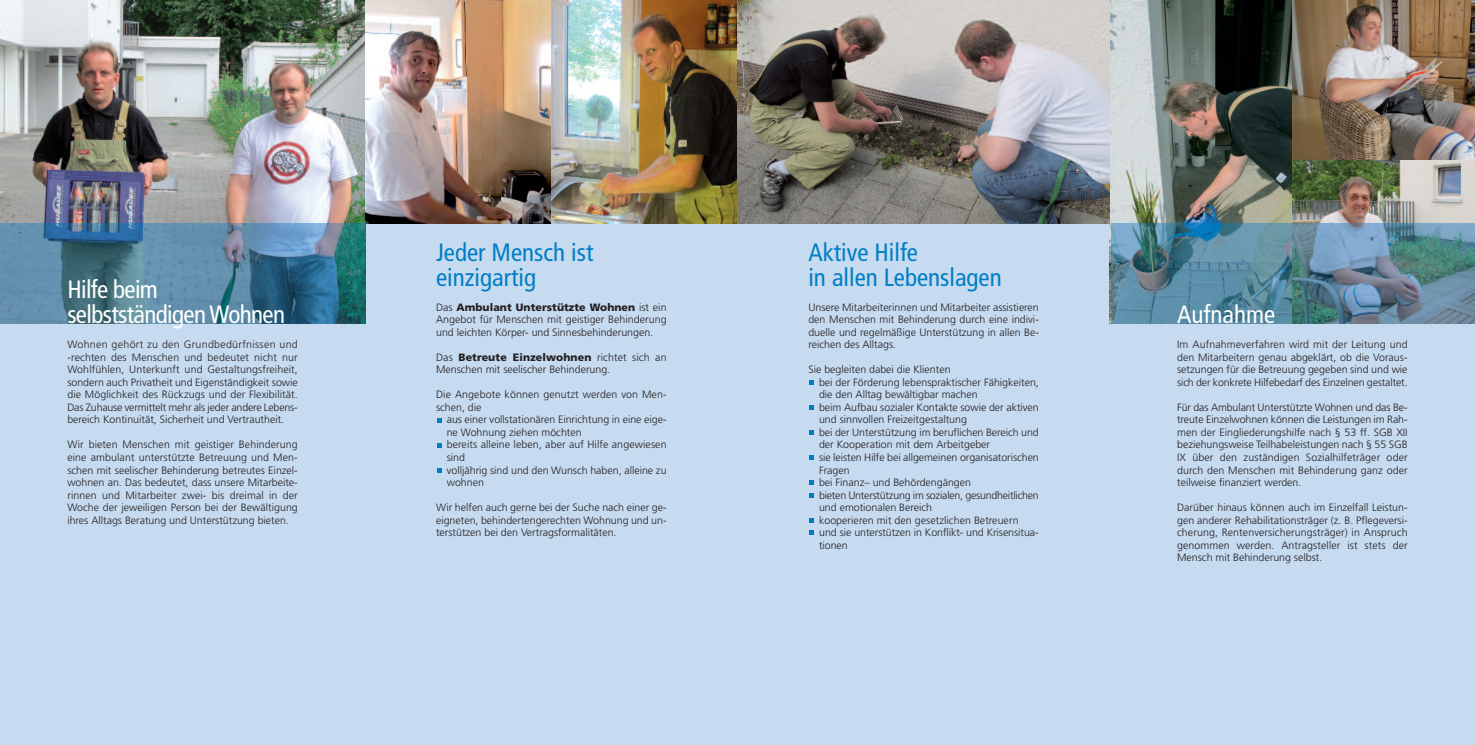
<style>
.page{position:relative;width:1475px;height:745px;background:#fff}
.page>*{position:absolute;margin:0;border:0;box-sizing:border-box;transform-origin:0 0}
.t1{font:condensed 25px/25px "Frutiger";color:#007ec5}
.t2{font:condensed 25px/25px "Frutiger";letter-spacing:-.025em;color:#fff}
.t3{font:condensed 25px "Frutiger";color:#fff}
.t4{font:300 10.62px/12.5px "Frutiger";color:#231f20;text-align:justify}
.s1{font-weight:900}
</style>
<div class="page">
<div style="left:0;top:0;width:1474px;height:744px;background:#c6daf0"></div>
<img style="left:0;top:0;width:365px;height:223px">
<img style="left:365px;top:0;width:744px;height:223px">
<img style="left:1109px;top:0;width:365px;height:323px">
<img style="left:0;top:223px;width:365px;height:100px">
<img style="left:1111px;top:223px;width:363px;height:100px">
<svg style="left:437px;top:418px;width:4px;height:4px"></svg>
<svg style="left:437px;top:443px;width:4px;height:4px"></svg>
<svg style="left:437px;top:468px;width:4px;height:4px"></svg>
<svg style="left:809px;top:380px;width:4px;height:4px"></svg>
<svg style="left:809px;top:405px;width:4px;height:4px"></svg>
<svg style="left:809px;top:430px;width:4px;height:4px"></svg>
<svg style="left:809px;top:455px;width:4px;height:4px"></svg>
<svg style="left:809px;top:480px;width:4px;height:4px"></svg>
<svg style="left:809px;top:493px;width:4px;height:4px"></svg>
<svg style="left:809px;top:518px;width:4px;height:4px"></svg>
<svg style="left:809px;top:530px;width:4px;height:4px"></svg>
<h1 class="t2" style="left:67px;top:279px;width:219px">Hilfe beim selbstständigen Wohnen</h1>
<p class="t4" style="left:67px;top:339px;width:232px">Wohnen gehört zu den Grundbedürfnissen und -rechten des Menschen und bedeutet nicht nur Wohlfühlen, Unterkunft und Gestaltungsfreiheit, sondern auch Privatheit und Eigenständigkeit sowie die Möglichkeit des Rückzugs und der Flexibilität.<br>Das Zuhause vermittelt mehr als jeder andere Lebens&shy;bereich Kontinuität, Sicherheit und Vertrautheit.</p>
<p class="t4" style="left:67px;top:439px;width:232px">Wir bieten Menschen mit geistiger Behinderung eine ambulant unterstützte Betreuung und Men&shy;schen mit seelischer Behinderung betreutes Einzel&shy;wohnen an. Das bedeutet, dass unsere Mitarbeite&shy;rinnen und Mitarbeiter zwei- bis dreimal in der Woche der jeweiligen Person bei der Bewältigung ihres Alltags Beratung und Unterstützung bieten.</p>
<h1 class="t1" style="left:436px;top:241px;width:159px">Jeder Mensch ist einzigartig</h1>
<p class="t4" style="left:436px;top:301px;width:232px">Das <span class="s1">Ambulant Unterstützte Wohnen</span> ist ein Angebot für Menschen mit geistiger Behinderung und leichten Körper- und Sinnesbehinderungen.</p>
<p class="t4" style="left:436px;top:351px;width:232px">Das <span class="s1">Betreute Einzelwohnen</span> richtet sich an<br>Menschen mit seelischer Behinderung.</p>
<p class="t4" style="left:436px;top:389px;width:232px">Die Angebote können genutzt werden von Men&shy;schen, die</p>
<p class="t4" style="left:446px;top:414px;width:221px;text-align:left">aus einer vollstationären Einrichtung in eine eige&shy;ne Wohnung ziehen möchten<br>bereits alleine leben, aber auf Hilfe angewiesen sind<br>volljährig sind und den Wunsch haben, alleine zu wohnen</p>
<p class="t4" style="left:436px;top:501px;width:232px">Wir helfen auch gerne bei der Suche nach einer ge&shy;eigneten, behindertengerechten Wohnung und un&shy;terstützen bei den Vertragsformalitäten.</p>
<h1 class="t1" style="left:808px;top:241px;width:195px">Aktive Hilfe<br>in allen Lebenslagen</h1>
<p class="t4" style="left:808px;top:301px;width:232px">Unsere Mitarbeiterinnen und Mitarbeiter assistieren den Menschen mit Behinderung durch eine indivi&shy;duelle und regelmäßige Unterstützung in allen Be&shy;reichen des Alltags.</p>
<p class="t4" style="left:819px;top:364px;width:221px;text-align:left;text-indent:-11px">Sie begleiten dabei die Klienten<br>bei der Förderung lebenspraktischer Fähigkeiten, die den Alltag bewältigbar machen<br>beim Aufbau sozialer Kontakte sowie der aktiven und sinnvollen Freizeitgestaltung<br>bei der Unterstützung im beruflichen Bereich und der Kooperation mit dem Arbeitgeber<br>sie leisten Hilfe bei allgemeinen organisatorischen Fragen<br>bei Finanz– und Behördengängen<br>bieten Unterstützung im sozialen, gesundheitlichen und emotionalen Bereich<br>kooperieren mit den gesetzlichen Betreuern und sie unterstützen in Konflikt- und Krisensitua&shy;tionen</p>
<h1 class="t3" style="left:1176px;top:304px;width:100px">Aufnahme</h1>
<p class="t4" style="left:1176px;top:339px;width:232px">Im Aufnahmeverfahren wird mit der Leitung und den Mitarbeitern genau abgeklärt, ob die Voraus&shy;setzungen für die Betreuung gegeben sind und wie sich der konkrete Hilfebedarf des Einzelnen gestaltet.</p>
<p class="t4" style="left:1176px;top:401px;width:232px">Für das Ambulant Unterstützte Wohnen und das Be&shy;treute Einzelwohnen können die Leistungen im Rah&shy;men der Eingliederungshilfe nach § 53 ff. SGB XII beziehungsweise Teilhabeleistungen nach § 55 SGB IX über den zuständigen Sozialhilfeträger oder durch den Menschen mit Behinderung ganz oder teilweise finanziert werden.</p>
<p class="t4" style="left:1176px;top:501px;width:232px">Darüber hinaus können auch im Einzelfall Leistun&shy;gen anderer Rehabilitationsträger (z. B. Pflegeversi&shy;cherung, Rentenversicherungsträger) in Anspruch genommen werden. Antragsteller ist stets der Mensch mit Behinderung selbst.</p>
</div>
